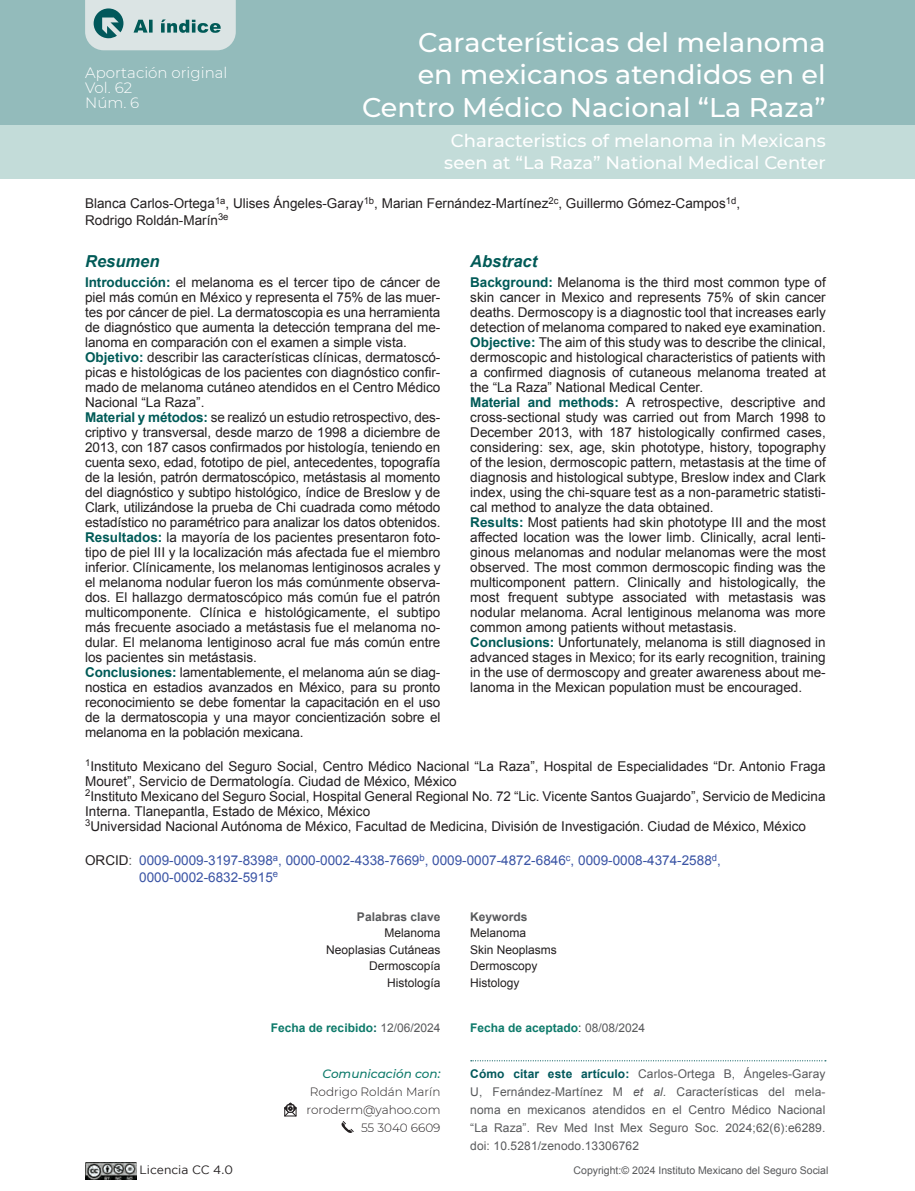
<style>
.page{position:relative;width:915px;height:1191px;background:#fff}
.page>*{position:absolute;margin:0;border:0;box-sizing:border-box;transform-origin:0 0}
.t1{font:500 27px/32.4px "Montserrat";color:#fff;text-align:right}
.t2{font:500 18px/21.6px "Montserrat";color:#fff;text-align:center}
.t3{font:italic 700 16.5px "Arial";color:#005a57}
.t4{font:300 15px/15px "Montserrat";color:#fff}
.t5{font:13.5px/15px "Arial";color:#231f20}
.t6{font:13.5px/16.2px "Arial";color:#3953a4}
.t7{font:12px/18px "Arial";letter-spacing:.01em;color:#58595b;text-align:justify}
.t8{font:12px/16.5px "Arial";color:#231f20}
.t9{font:700 12px "Arial";color:#0d7a6a}
.t10{font:300 12px/18px "Montserrat";color:#231f20;text-align:right}
.t11{font:700 12px "Arial";color:#58595b}
.t12{font:italic 500 12px "Montserrat";color:#0d7a6a}
.t13{font:12px "Gotham";color:#231f20}
.t14{font:10.5px "Arial";color:#58595b}
.s1{font-weight:700;color:#005a57}
.s2{color:#231f20}
.s3{color:#58595b}
.s4{color:#005a57}
.s5{font-weight:400;color:#58595b}
.s6{font-weight:400;color:#231f20}
.s7{font-weight:700;color:#01585b}
.s8{font-style:italic}
</style>
<div class="page">
<div style="left:0;top:0;width:914px;height:125px;background:#93bbbb"></div>
<div style="left:0;top:125px;width:914px;height:54px;background:#c3dcd9"></div>
<svg style="left:470px;top:1060px;width:355px;height:1px"></svg>
<svg style="left:284px;top:1102px;width:13px;height:15px"></svg>
<svg style="left:341px;top:1121px;width:13px;height:12px"></svg>
<img style="left:85px;top:1162px;width:51px;height:17px">
<svg style="left:85px;top:0;width:151px;height:50px;background:#bbd0d0"></svg>
<p class="t4" style="left:85px;top:64px;width:144px">Aportación original<br>Vol. 62<br>Núm. 6</p>
<h1 class="t1" style="left:362px;top:25px;width:465px">Características del melanoma<br>en mexicanos atendidos en el<br>Centro Médico Nacional “La Raza”</h1>
<h2 class="t2" style="left:444px;top:129px;width:383px">Characteristics of melanoma in Mexicans seen at “La Raza” National Medical Center</h2>
<p class="t5" style="left:85px;top:195px;width:656px;line-height:16.5px">Blanca Carlos-Ortega<sup>1a</sup>, Ulises Ángeles-Garay<sup>1b</sup>, Marian Fernández-Martínez<sup>2c</sup>, Guillermo Gómez-Campos<sup>1d</sup>,<br>Rodrigo Roldán-Marín<sup>3e</sup></p>
<p class="t3" style="left:85px;top:251px;width:76px">Resumen</p>
<p class="t3" style="left:470px;top:251px;width:68px">Abstract</p>
<p class="t5" style="left:470px;top:275px;width:357px"><span class="s1">Background:</span> Melanoma is the third most common type of skin cancer in Mexico and represents 75% of skin cancer deaths. Dermoscopy is a diagnostic tool that increases early detection of melanoma compared to naked eye examination.<br><span class="s1">Objective:</span> The aim of this study was to describe the clinical, dermoscopic and histological characteristics of patients with a confirmed diagnosis of cutaneous melanoma treated at the “La Raza” National Medical Center.<br><span class="s1">Material and methods:</span> A retrospective, descriptive and cross-sectional study was carried out from March 1998 to December 2013, with 187 histologically confirmed cases, considering: sex, age, skin phototype, history, topography of the lesion, dermoscopic pattern, metastasis at the time of diagnosis and histological subtype, Breslow index and Clark index, using the chi-square test as a non-parametric statisti&shy;cal method to analyze the data obtained.<br><span class="s1">Results:</span> Most patients had skin phototype III and the most affected location was the lower limb. Clinically, acral lenti&shy;ginous melanomas and nodular melanomas were the most observed. The most common dermoscopic finding was the multicomponent pattern. Clinically and histologically, the most frequent subtype associated with metastasis was nodular melanoma. Acral lentiginous melanoma was more common among patients without metastasis.<br><span class="s1">Conclusions:</span> Unfortunately, melanoma is still diagnosed in advanced stages in Mexico; for its early recognition, training in the use of dermoscopy and greater awareness about me&shy;lanoma in the Mexican population must be encouraged.</p>
<p class="t5" style="left:85px;top:275px;width:357px"><span class="s1">Introducción:</span> el melanoma es el tercer tipo de cáncer de piel más común en México y representa el 75% de las muer&shy;tes por cáncer de piel. La dermatoscopia es una herramienta de diagnóstico que aumenta la detección temprana del me&shy;lanoma en comparación con el examen a simple vista.<br><span class="s1">Objetivo:</span> describir las características clínicas, dermatoscó&shy;picas e histológicas de los pacientes con diagnóstico confir&shy;mado de melanoma cutáneo atendidos en el Centro Médico Nacional “La Raza”.<br><span class="s1">Material y métodos:</span> se realizó un estudio retrospectivo, des&shy;criptivo y transversal, desde marzo de 1998 a diciembre de 2013, con 187 casos confirmados por histología, teniendo en cuenta sexo, edad, fototipo de piel, antecedentes, topografía de la lesión, patrón dermatoscópico, metástasis al momento del diagnóstico y subtipo histológico, índice de Breslow y de Clark, utilizándose la prueba de Chi cuadrada como método estadístico no paramétrico para analizar los datos obtenidos.<br><span class="s1">Resultados:</span> la mayoría de los pacientes presentaron foto&shy;tipo de piel III y la localización más afectada fue el miembro inferior. Clínicamente, los melanomas lentiginosos acrales y el melanoma nodular fueron los más comúnmente observa&shy;dos. El hallazgo dermatoscópico más común fue el patrón multicomponente. Clínica e histológicamente, el subtipo más frecuente asociado a metástasis fue el melanoma no&shy;dular. El melanoma lentiginoso acral fue más común entre los pacientes sin metástasis.<br><span class="s1">Conclusiones:</span> lamentablemente, el melanoma aún se diag&shy;nostica en estadios avanzados en México, para su pronto reconocimiento se debe fomentar la capacitación en el uso de la dermatoscopia y una mayor concientización sobre el melanoma en la población mexicana.</p>
<p class="t5" style="left:85px;top:758px;width:741px"><sup>1</sup>Instituto Mexicano del Seguro Social, Centro Médico Nacional “La Raza”, Hospital de Especialidades “Dr. Antonio Fraga Mouret”, Servicio de Dermatología. Ciudad de México, México<br><sup>2</sup>Instituto Mexicano del Seguro Social, Hospital General Regional No. 72 “Lic. Vicente Santos Guajardo”, Servicio de Medicina Interna. Tlanepantla, Estado de México, México<br><sup>3</sup>Universidad Nacional Autónoma de México, Facultad de Medicina, División de Investigación. Ciudad de México, México</p>
<p class="t6" style="left:139px;top:852px;width:583px;text-indent:-54px"><span class="s2">ORCID</span><span class="s3">:</span> 0009-0009-3197-8398<sup>a</sup>, 0000-0002-4338-7669<sup>b</sup>, 0009-0007-4872-6846<sup>c</sup>, 0009-0008-4374-2588<sup>d</sup>,<br>0000-0002-6832-5915<sup>e</sup></p>
<p class="t11" style="left:357px;top:908px;width:85px">Palabras clave</p>
<p class="t8" style="left:326px;top:924px;width:116px;text-align:right">Melanoma<br>Neoplasias Cutáneas<br>Dermoscopía<br>Histología</p>
<p class="t11" style="left:470px;top:908px;width:59px">Keywords</p>
<p class="t8" style="left:470px;top:924px;width:88px">Melanoma<br>Skin Neoplasms<br>Dermoscopy<br>Histology</p>
<p class="t9" style="left:271px;top:1019px;width:171px">Fecha de recibido<span class="s4">:</span> <span class="s5">12/06/2024</span></p>
<p class="t9" style="left:470px;top:1020px;width:176px">Fecha de aceptado<span class="s6">:</span> <span class="s5">08/08/2024</span></p>
<p class="t12" style="left:322px;top:1065px;width:119px">Comunicación con:</p>
<p class="t10" style="left:306px;top:1082px;width:135px">Rodrigo Roldán Marín roroderm@yahoo.com<br>55 3040 6609</p>
<p class="t7" style="left:470px;top:1064px;width:356px"><span class="s7">Cómo citar este artículo:</span> Carlos-Ortega B, Ángeles-Garay U, Fernández-Martínez M <span class="s8">et al.</span> Características del mela&shy;noma en mexicanos atendidos en el Centro Médico Nacional “La Raza”. Rev Med Inst Mex Seguro Soc. 2024;62(6):e6289. doi: 10.5281/zenodo.13306762</p>
<p class="t13" style="left:139px;top:1162px;width:95px">Licencia CC 4.0</p>
<p class="t14" style="left:573px;top:1163px;width:256px">Copyright:© 2024 Instituto Mexicano del Seguro Social</p>
</div>
